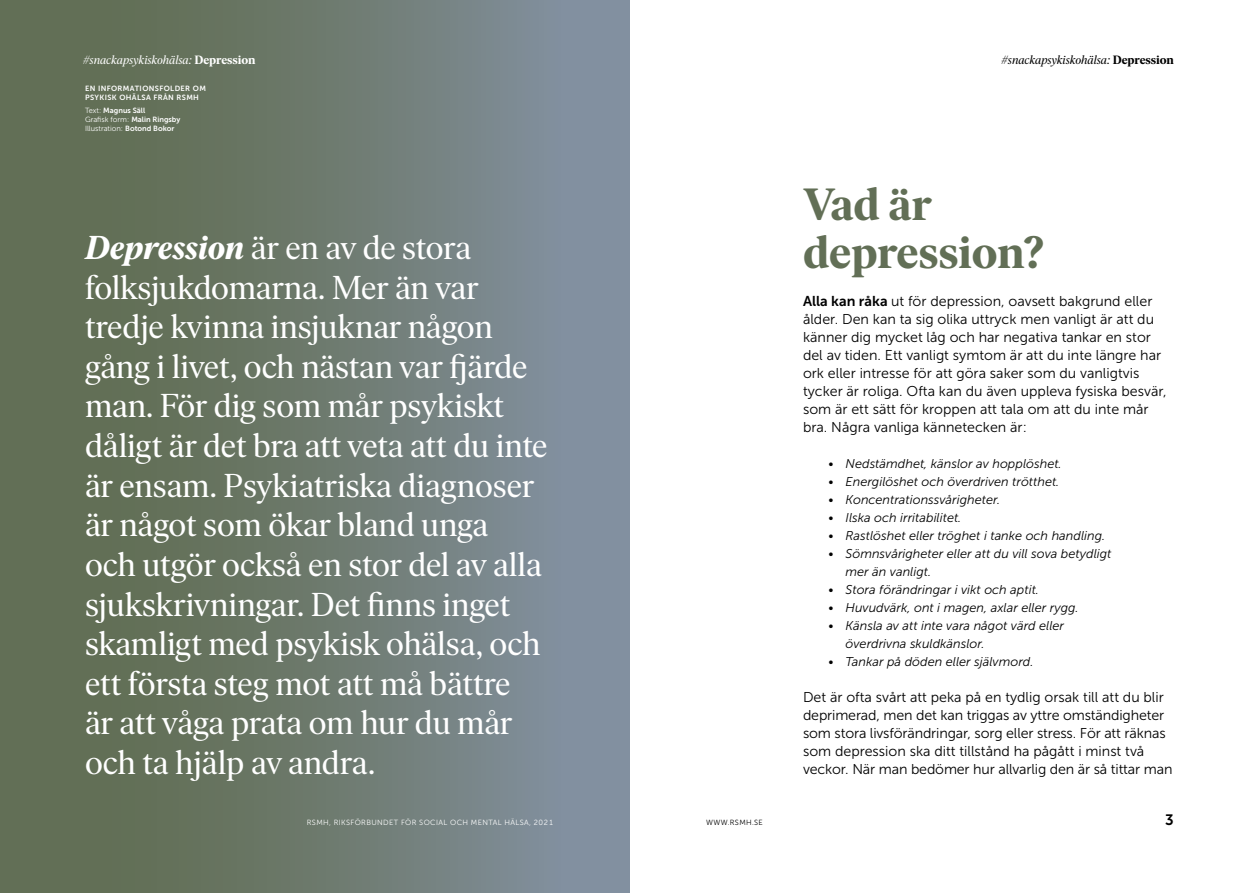
<style>
.page{position:relative;width:1259px;height:893px;background:#fff}
.page>*{position:absolute;margin:0;border:0;box-sizing:border-box;transform-origin:0 0}
.Rubrik_1{font:700 45px/48px "Ivar Soft";letter-spacing:-.01em;color:#626f56}
.t1{font:33px/39.6px "Ivar Soft";letter-spacing:-.005em;color:#fff}
.t2{font:15px "Museo Sans 700";color:#000}
.Brödtext_fet_ingång{font:14.25px/18px "Museo Sans 300";color:#000}
.Brödtext_utan_indrag{font:14.25px/18px "Museo Sans 300";letter-spacing:-.01em;color:#000}
.t3{font:italic 12.75px/18px "Museo Sans 300";color:#000}
.t4{font:italic 12px "Ivar Soft";color:#000}
.t5{font:italic 12px "Ivar Soft";color:#fff}
.t6{font:7.5px "Museo Sans 300";color:#fff}
.t7{font:7.5px "Museo Sans 300";letter-spacing:.05em;color:#fff}
.t8{font:7.5px/9px "Museo Sans 700";letter-spacing:.05em;color:#fff}
.t9{font:7.5px "Museo Sans 700";color:#fff}
.t10{font:7.5px "Museo Sans 300";letter-spacing:.05em;color:#000}
.s1{font-weight:700;font-style:normal}
.s2{font-family:"Museo Sans 300"}
.s3{font-family:"Museo Sans 700"}
.s4{font-weight:700;font-style:italic}
</style>
<div class="page">
<div style="left:0;top:0;width:629px;height:893px;background:linear-gradient(to right,#5b6846,#8390a0)"></div>
<p class="t5" style="left:83px;top:53px;width:174px">#snackapsykiskohälsa: <span class="s1">Depression</span></p>
<p class="t8" style="left:85px;top:84px;width:122px">EN INFORMATIONSFOLDER OM<br>PSYKISK OHÄLSA FRÅN RSMH</p>
<p class="t9" style="left:85px;top:106px;width:62px"><span class="s2">Text:</span> Magnus Säll</p>
<p class="t6" style="left:85px;top:116px;width:97px">Grafisk form: <span class="s3">Malin Ringsby</span></p>
<p class="t6" style="left:85px;top:125px;width:91px">Illustration: <span class="s3">Botond Bokor</span></p>
<p class="t1" style="left:85px;top:228px;width:464px"><span class="s4">Depression</span> är en av de stora folksjukdomarna. Mer än var tredje kvinna insjuknar någon gång i livet, och nästan var fjärde man. För dig som mår psykiskt dåligt är det bra att veta att du inte är ensam. Psykiatriska diagnoser är något som ökar bland unga<br>och utgör också en stor del av alla sjukskrivningar. Det finns inget skamligt med psykisk ohälsa, och ett första steg mot att må bättre<br>är att våga prata om hur du mår och ta hjälp av andra.</p>
<p class="t7" style="left:307px;top:818px;width:247px">RSMH, RIKSFÖRBUNDET FÖR SOCIAL OCH MENTAL HÄLSA, 202 1</p>
<p class="t4" style="left:1001px;top:53px;width:174px">#snackapsykiskohälsa: <span class="s1">Depression</span></p>
<p class="t10" style="left:706px;top:818px;width:58px">WWW.RSMH.SE</p>
<p class="Rubrik_1" style="left:803px;top:180px;width:242px">Vad är depression?</p>
<p class="Brödtext_fet_ingång" style="left:803px;top:292px;width:365px"><span class="s3">Alla kan råka</span> ut för depression, oavsett bakgrund eller ålder. Den kan ta sig olika uttryck men vanligt är att du känner dig mycket låg och har negativa tankar en stor del av tiden. Ett vanligt symtom är att du inte längre har ork eller intresse för att göra saker som du vanligtvis tycker är roliga. Ofta kan du även uppleva fysiska besvär, som är ett sätt för kroppen att tala om att du inte mår bra. Några vanliga kännetecken är:</p>
<p class="t3" style="left:828px;top:455px;width:235px">• Nedstämdhet, känslor av hopplöshet.</p>
<p class="t3" style="left:828px;top:473px;width:232px">• Energilöshet och överdriven trötthet.</p>
<p class="t3" style="left:828px;top:491px;width:173px">• Koncentrationssvårigheter.</p>
<p class="t3" style="left:828px;top:509px;width:134px">• Ilska och irritabilitet.</p>
<p class="t3" style="left:828px;top:527px;width:278px">• Rastlöshet eller tröghet i tanke och handling.</p>
<p class="t3" style="left:845px;top:545px;width:267px;text-indent:-17px">• Sömnsvårigheter eller att du vill sova betydligt mer än vanligt.</p>
<p class="t3" style="left:828px;top:581px;width:212px">• Stora förändringar i vikt och aptit.</p>
<p class="t3" style="left:828px;top:599px;width:252px">• Huvudvärk, ont i magen, axlar eller rygg.</p>
<p class="t3" style="left:845px;top:617px;width:220px;text-indent:-17px">• Känsla av att inte vara något värd eller överdrivna skuldkänslor.</p>
<p class="t3" style="left:828px;top:653px;width:206px">• Tankar på döden eller självmord.</p>
<p class="Brödtext_utan_indrag" style="left:803px;top:688px;width:371px">Det är ofta svårt att peka på en tydlig orsak till att du blir deprimerad, men det kan triggas av yttre omständigheter som stora livsförändringar, sorg eller stress. För att räknas som depression ska ditt tillstånd ha pågått i minst två veckor. När man bedömer hur allvarlig den är så tittar man</p>
<p class="t2" style="left:1165px;top:811px;width:10px">3</p>
</div>
